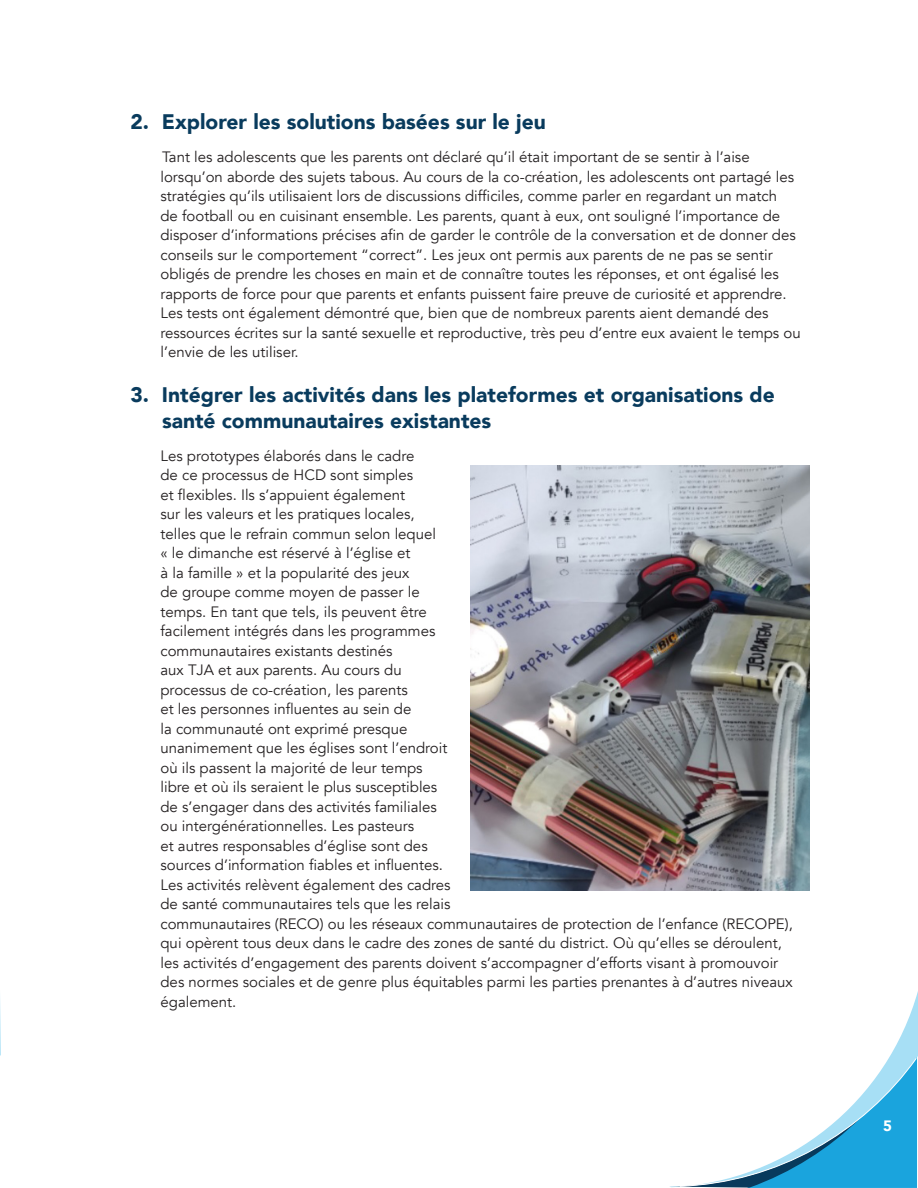
<style>
.page{position:relative;width:918px;height:1188px;background:#fff}
.page>*{position:absolute;margin:0;border:0;box-sizing:border-box;transform-origin:0 0}
.Header_2_New{font:900 21px/25.2px "Avenir";color:#093b5d}
.Base_text_indent{font:15px/19.5px "Avenir";color:#231f20}
.t1{font:900 15px "Avenir";color:#fff}
</style>
<div class="page">
<svg style="left:894px;top:991px;width:24px;height:58px"></svg>
<svg style="left:670px;top:1049px;width:248px;height:139px"></svg>
<svg style="left:0;top:1000px;width:1px;height:56px"></svg>
<img style="left:471px;top:465px;width:339px;height:425px">
<p class="Header_2_New" style="left:130px;top:109px;width:417px">2. Explorer les solutions basées sur le jeu</p>
<p class="Base_text_indent" style="left:160px;top:147px;width:642px">Tant les adolescents que les parents ont déclaré qu’il était important de se sentir à l’aise lorsqu’on aborde des sujets tabous. Au cours de la co-création, les adolescents ont partagé les stratégies qu’ils utilisaient lors de discussions difficiles, comme parler en regardant un match<br>de football ou en cuisinant ensemble. Les parents, quant à eux, ont souligné l’importance de disposer d’informations précises afin de garder le contrôle de la conversation et de donner des conseils sur le comportement “correct”. Les jeux ont permis aux parents de ne pas se sentir obligés de prendre les choses en main et de connaître toutes les réponses, et ont égalisé les rapports de force pour que parents et enfants puissent faire preuve de curiosité et apprendre.<br>Les tests ont également démontré que, bien que de nombreux parents aient demandé des ressources écrites sur la santé sexuelle et reproductive, très peu d’entre eux avaient le temps ou l’envie de les utiliser.</p>
<p class="Header_2_New" style="left:162px;top:382px;width:614px;text-indent:-32px">3. Intégrer les activités dans les plateformes et organisations de santé communautaires existantes</p>
<p class="Base_text_indent" style="left:160px;top:446px;width:634px">Les prototypes élaborés dans le cadre<br>de ce processus de HCD sont simples<br>et flexibles. Ils s’appuient également<br>sur les valeurs et les pratiques locales,<br>telles que le refrain commun selon lequel<br>« le dimanche est réservé à l’église et<br>à la famille » et la popularité des jeux<br>de groupe comme moyen de passer le<br>temps. En tant que tels, ils peuvent être<br>facilement intégrés dans les programmes<br>communautaires existants destinés<br>aux TJA et aux parents. Au cours du<br>processus de co-création, les parents<br>et les personnes influentes au sein de<br>la communauté ont exprimé presque<br>unanimement que les églises sont l’endroit<br>où ils passent la majorité de leur temps<br>libre et où ils seraient le plus susceptibles<br>de s’engager dans des activités familiales<br>ou intergénérationnelles. Les pasteurs<br>et autres responsables d’église sont des<br>sources d’information fiables et influentes.<br>Les activités relèvent également des cadres<br>de santé communautaires tels que les relais<br>communautaires (RECO) ou les réseaux communautaires de protection de l’enfance (RECOPE), qui opèrent tous deux dans le cadre des zones de santé du district. Où qu’elles se déroulent, les activités d’engagement des parents doivent s’accompagner d’efforts visant à promouvoir des normes sociales et de genre plus équitables parmi les parties prenantes à d’autres niveaux également.</p>
<p class="t1" style="left:883px;top:1113px;width:10px">5</p>
</div>
